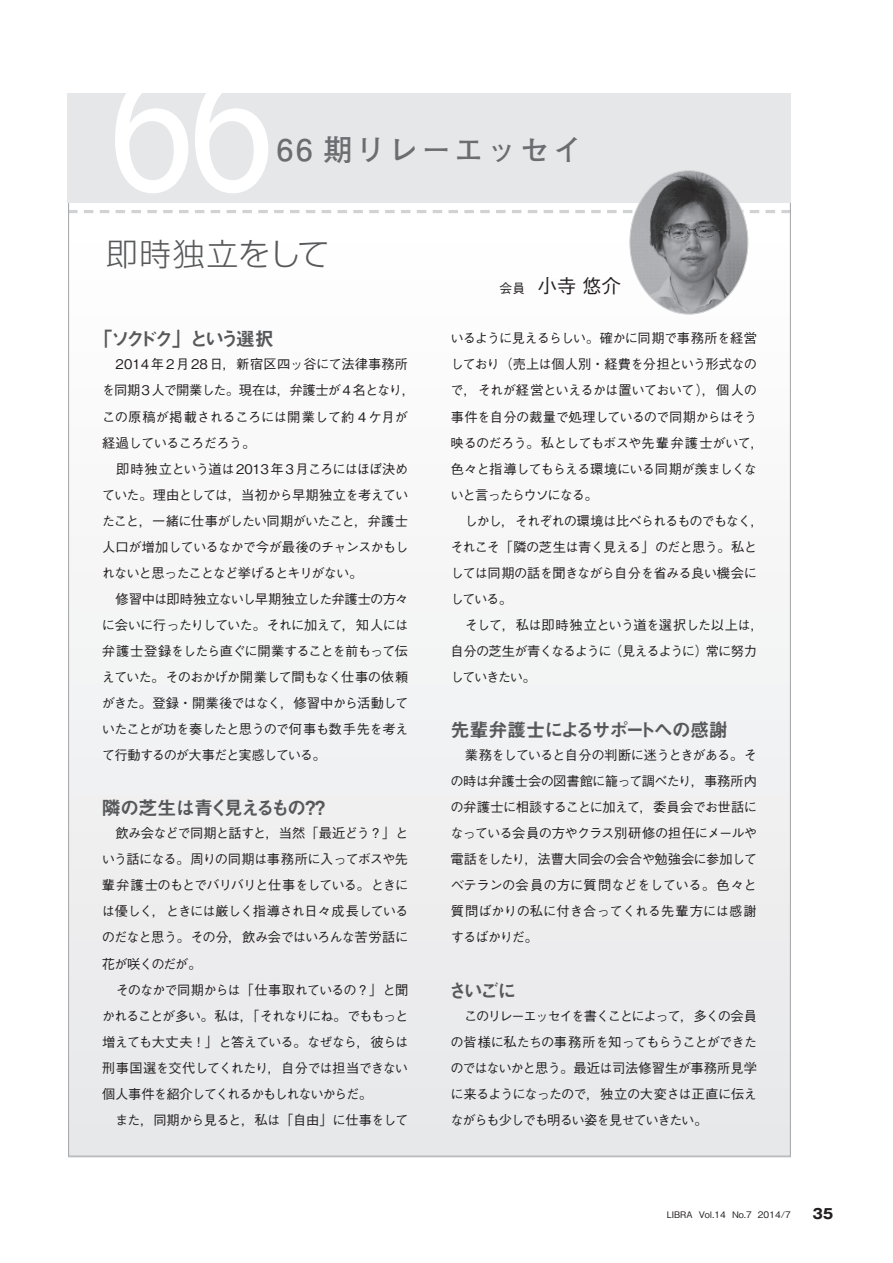
<style>
.page{position:relative;width:893px;height:1263px;background:#fff}
.page>*{position:absolute;margin:0;border:0;box-sizing:border-box;transform-origin:0 0}
.t1{font:193.5px "Myriad Pro";color:#fff;scale:.85 1}
.t2{font:300 31.2px "Shin Go Pro";letter-spacing:.015em;color:#57585a}
.t3{font:700 29.7px "Futo Go B101 Pro";letter-spacing:.1em;color:#6c6d70}
.t4{font:19.2px "Midashi Go Pro MB31";letter-spacing:-.12em;color:#57585a}
.t5{font:19.2px "Midashi Go Pro MB31";letter-spacing:-.07em;color:#57585a}
.t6{font:19.2px "Midashi Go Pro MB31";letter-spacing:-.19em;color:#57585a}
.t7{font:500 19.2px "Gothic BBB Pro";color:#231f20}
.t8{font:300 18.15px "Shin Go Pro";letter-spacing:-.045em;color:#fff;scale:1.05 1}
.t9{font:700 13.8px "Gothic MB101 Pro";color:#231f20}
.t10{font:500 13.35px/26.1px "Gothic BBB Pro";letter-spacing:-.055em;color:#231f20}
.t11{font:500 13.35px/26.1px "Gothic BBB Pro";letter-spacing:-.075em;color:#231f20}
.t12{font:500 9px "Gothic BBB Pro";color:#231f20}
.s1{font-size:12.75px}
</style>
<div class="page">
<div style="left:68px;top:222px;width:723px;height:935px;background:#f2f3f4"></div>
<svg style="left:70px;top:210px;width:719px;height:3px"></svg>
<div style="left:68px;top:94px;width:723px;height:109px;background:#e6e7e9"></div>
<img style="left:630px;top:172px;width:118px;height:142px">
<p class="t1" style="left:109px;top:7px;width:195px">66</p>
<p class="t8" style="left:69px;top:91px;width:89px">笑う健康法</p>
<p class="t3" style="left:277px;top:126px;width:307px">66 期リレーエッセイ</p>
<p class="t2" style="left:106px;top:229px;width:225px">即時独立をして</p>
<p class="t6" style="left:93px;top:324px;width:182px">「ソクドク」という選択</p>
<p class="t10" style="left:102px;top:350px;width:315px">　2014年2月28日，新宿区四ッ谷にて法律事務所を同期3人で開業した。現在は，弁護士が4名となり，この原稿が掲載されるころには開業して約４ケ月が経過しているころだろう。<br>　即時独立という道は2013年3月ころにはほぼ決めていた。理由としては，当初から早期独立を考えていたこと，一緒に仕事がしたい同期がいたこと，弁護士人口が増加しているなかで今が最後のチャンスかもしれないと思ったことなど挙げるとキリがない。<br>　修習中は即時独立ないし早期独立した弁護士の方々に会いに行ったりしていた。それに加えて，知人には弁護士登録をしたら直ぐに開業することを前もって伝えていた。そのおかげか開業して間もなく仕事の依頼がきた。登録・開業後ではなく，修習中から活動していたことが功を奏したと思うので何事も数手先を考えて行動するのが大事だと実感している。</p>
<p class="t4" style="left:102px;top:793px;width:229px">隣の芝生は青く見えるもの？？</p>
<p class="t11" style="left:102px;top:818px;width:308px">　飲み会などで同期と話すと，当然「最近どう？」という話になる。周りの同期は事務所に入ってボスや先輩弁護士のもとでバリバリと仕事をしている。ときには優しく，ときには厳しく指導され日々成長しているのだなと思う。その分，飲み会ではいろんな苦労話に花が咲くのだが。<br>　そのなかで同期からは「仕事取れているの？」と聞かれることが多い。私は，「それなりにね。でももっと増えても大丈夫！」と答えている。なぜなら，彼らは刑事国選を交代してくれたり，自分では担当できない個人事件を紹介してくれるかもしれないからだ。<br>　また，同期から見ると，私は「自由」に仕事をして</p>
<p class="t7" style="left:500px;top:271px;width:123px"><span class="s1">会員　</span>小寺 悠介</p>
<p class="t10" style="left:450px;top:324px;width:315px">いるように見えるらしい。確かに同期で事務所を経営しており（売上は個人別・経費を分担という形式なので，それが経営といえるかは置いておいて），個人の事件を自分の裁量で処理しているので同期からはそう映るのだろう。私としてもボスや先輩弁護士がいて，色々と指導してもらえる環境にいる同期が羨ましくないと言ったらウソになる。<br>　しかし，それぞれの環境は比べられるものでもなく，それこそ「隣の芝生は青く見える」のだと思う。私としては同期の話を聞きながら自分を省みる良い機会にしている。<br>　そして，私は即時独立という道を選択した以上は，自分の芝生が青くなるように（見えるように）常に努力していきたい。</p>
<p class="t5" style="left:451px;top:714px;width:279px">先輩弁護士によるサポートへの感謝</p>
<p class="t10" style="left:451px;top:740px;width:308px;text-align:justify">　業務をしていると自分の判断に迷うときがある。その時は弁護士会の図書館に籠って調べたり，事務所内の弁護士に相談することに加えて，委員会でお世話になっている会員の方やクラス別研修の担任にメールや電話をしたり，法曹大同会の会合や勉強会に参加してベテランの会員の方に質問などをしている。色々と質問ばかりの私に付き合ってくれる先輩方には感謝するばかりだ。</p>
<p class="t4" style="left:448px;top:975px;width:70px">さいごに</p>
<p class="t10" style="left:451px;top:1001px;width:308px;text-align:justify">　このリレーエッセイを書くことによって，多くの会員の皆様に私たちの事務所を知ってもらうことができたのではないかと思う。最近は司法修習生が事務所見学に来るようになったので，独立の大変さは正直に伝えながらも少しでも明るい姿を見せていきたい。</p>
<p class="t12" style="left:667px;top:1207px;width:126px">LIBRA Vol.14 No.7 2014/7</p>
<p class="t9" style="left:812px;top:1202px;width:22px">35</p>
</div>
